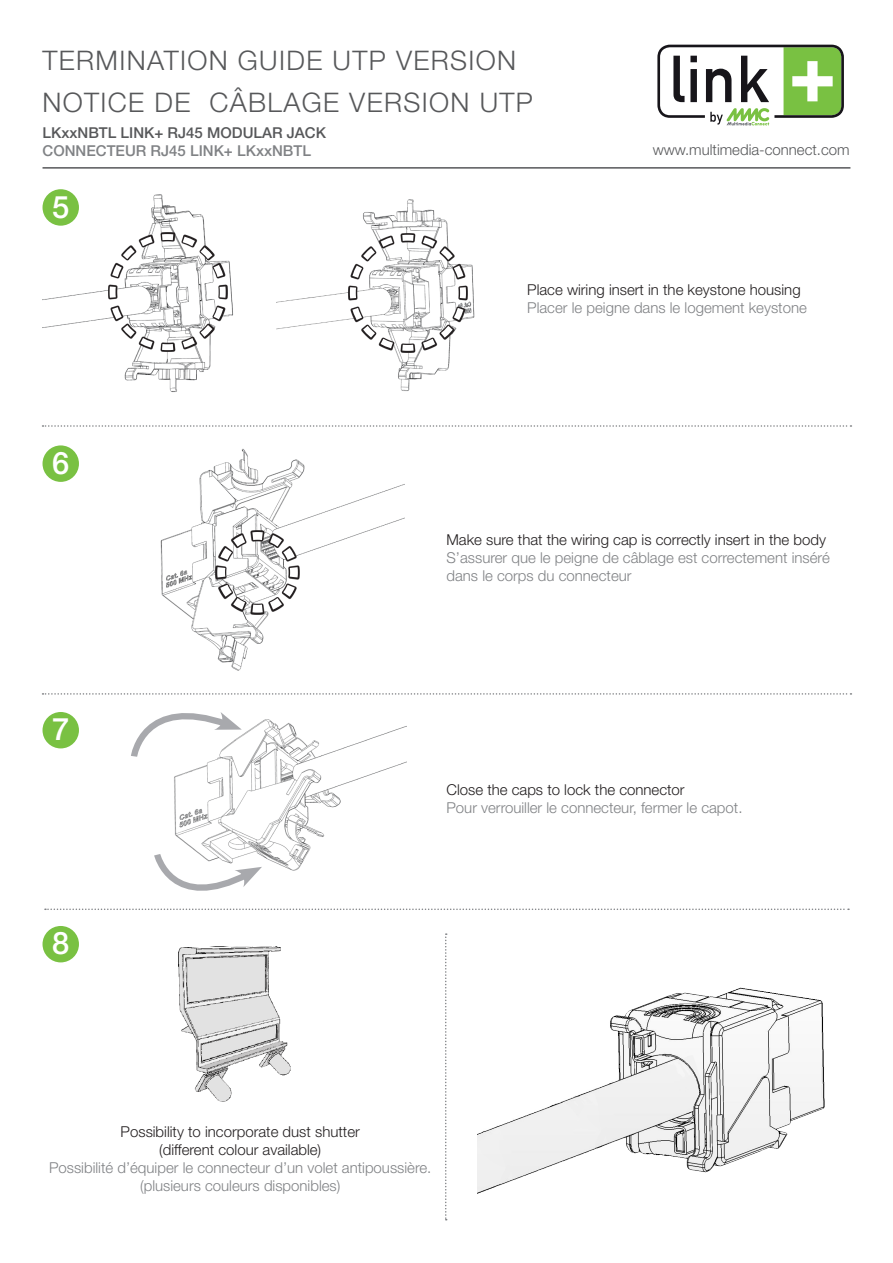
<style>
.page{position:relative;width:893px;height:1263px;background:#fff}
.page>*{position:absolute;margin:0;border:0;box-sizing:border-box;transform-origin:0 0}
.t1{font:500 30.9px "Helvetica Neue";color:#fff}
.t2{font:300 27px/42px "Helvetica Neue";letter-spacing:.05em;color:#57585a}
.t3{font:300 15px/18px "Helvetica Neue";color:#808285}
.t4{font:300 15px "Helvetica Neue";color:#231f20}
.t5{font:500 15px "Helvetica Neue";color:#57585a}
.t6{font:500 15px "Helvetica Neue";color:#808285}
.t7{font:300 15px "Helvetica Neue";color:#57585a}
</style>
<div class="page">
<hr style="left:43px;top:167px;width:807px;height:2px;background:#57585a">
<svg style="left:657px;top:45px;width:187px;height:80px"></svg>
<img style="left:43px;top:189px;width:190px;height:203px">
<svg style="left:107px;top:231px;width:122px;height:122px"></svg>
<img style="left:276px;top:199px;width:199px;height:192px">
<svg style="left:347px;top:232px;width:122px;height:122px"></svg>
<img style="left:174px;top:763px;width:230px;height:85px">
<img style="left:477px;top:987px;width:348px;height:207px">
<img style="left:178px;top:946px;width:113px;height:156px">
<img style="left:160px;top:448px;width:244px;height:223px">
<svg style="left:213px;top:528px;width:89px;height:89px"></svg>
<svg style="left:43px;top:693px;width:808px;height:70px"></svg>
<svg style="left:445px;top:933px;width:2px;height:287px"></svg>
<svg style="left:45px;top:848px;width:804px;height:62px"></svg>
<svg style="left:43px;top:425px;width:808px;height:2px"></svg>
<div style="left:43px;top:189px;width:36px;height:37px;background:#79c142;border-radius:50%"></div>
<div style="left:43px;top:445px;width:36px;height:37px;background:#79c142;border-radius:50%"></div>
<div style="left:43px;top:712px;width:36px;height:36px;background:#79c142;border-radius:50%"></div>
<div style="left:43px;top:926px;width:36px;height:36px;background:#79c142;border-radius:50%"></div>
<h2 class="t2" style="left:43px;top:37px;width:492px">TERMINATION GUIDE UTP VERSION<br>NOTICE DE CÂBLAGE VERSION UTP</h2>
<p class="t5" style="left:43px;top:121px;width:285px">LKxxNBTL LINK+ RJ45 MODULAR JACK</p>
<p class="t6" style="left:43px;top:139px;width:270px">CONNECTEUR RJ45 LINK+ LKxxNBTL</p>
<p class="t1" style="left:52px;top:182px;width:19px">5</p>
<p class="t7" style="left:653px;top:137px;width:198px">www.multimedia-connect.com</p>
<p class="t1" style="left:52px;top:438px;width:19px">6</p>
<p class="t1" style="left:52px;top:704px;width:19px">7</p>
<p class="t1" style="left:52px;top:918px;width:19px">8</p>
<p class="t4" style="left:527px;top:277px;width:275px">Place wiring insert in the keystone housing</p>
<p class="t3" style="left:527px;top:298px;width:281px">Placer le peigne dans le logement keystone</p>
<p class="t4" style="left:446px;top:527px;width:381px">Make sure that the wiring cap is correctly insert in the body</p>
<p class="t3" style="left:446px;top:547px;width:385px">S’assurer que le peigne de câblage est correctement inséré dans le corps du connecteur</p>
<p class="t4" style="left:446px;top:777px;width:240px">Close the caps to lock the connector</p>
<p class="t3" style="left:446px;top:797px;width:297px">Pour verrouiller le connecteur, fermer le capot.</p>
<p class="t4" style="left:121px;top:1119px;width:241px">Possibility to incorporate dust shutter</p>
<p class="t4" style="left:159px;top:1137px;width:164px">(different colour available)</p>
<p class="t3" style="left:49px;top:1157px;width:384px">Possibilité d’équiper le connecteur d’un volet antipoussière.</p>
<p class="t3" style="left:140px;top:1175px;width:202px">(plusieurs couleurs disponibles)</p>
</div>
